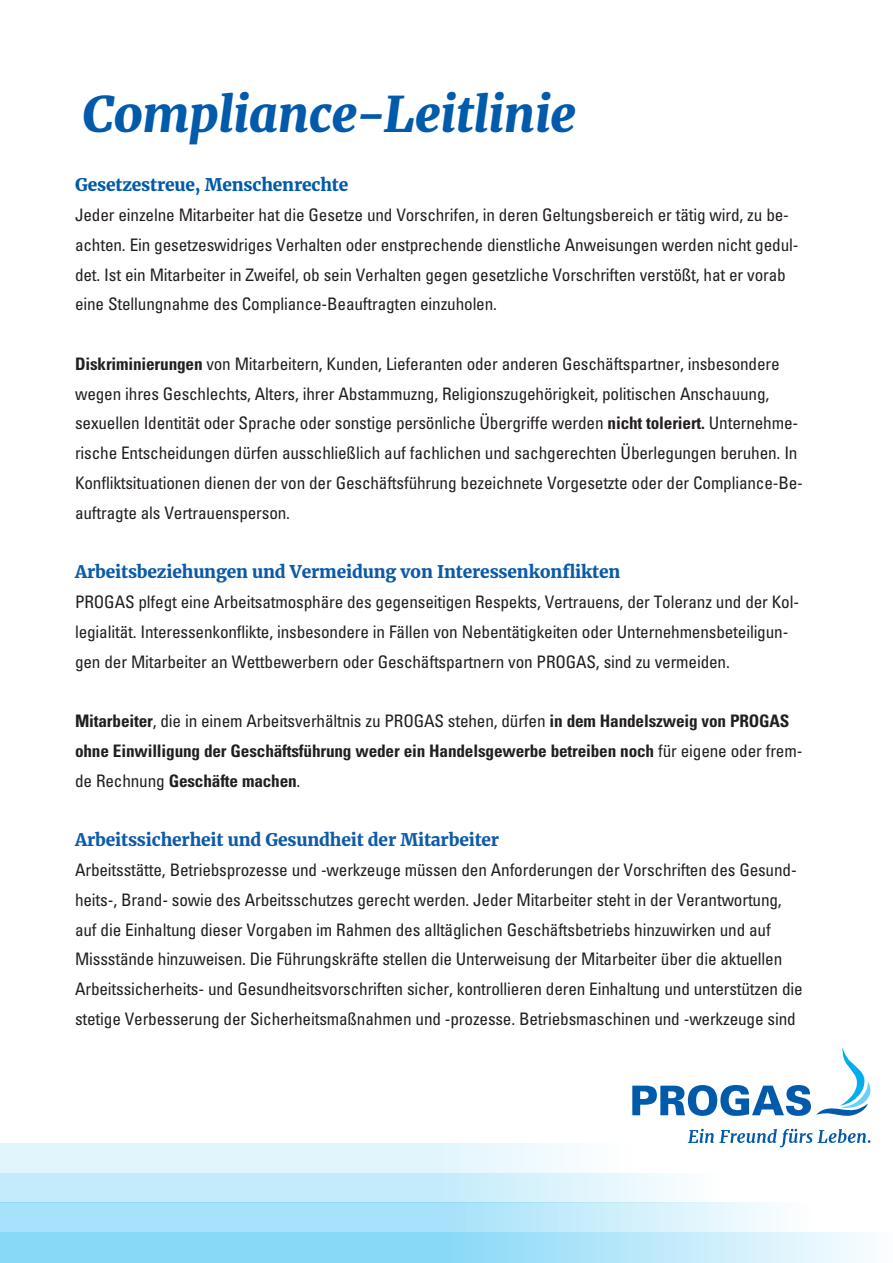
<style>
.page{position:relative;width:893px;height:1263px;background:#fff}
.page>*{position:absolute;margin:0;border:0;box-sizing:border-box;transform-origin:0 0}
.t1{font:italic 900 49.5px "Merriweather";letter-spacing:-.01em;color:#015aaa}
.Body{font:condensed 17.25px/29.7px "Univers";letter-spacing:-.01em;color:#231f20}
.Body-2{font:700 condensed 17.25px/29.7px "Univers LT Std";letter-spacing:-.01em;color:#231f20}
.Body-3{font:900 17.25px "Merriweather";letter-spacing:-.01em;color:#0c5aa8}
.Body-4{font:900 17.25px "Merriweather";letter-spacing:-.01em;color:#0e5ba7}
.Body-5{font:900 17.25px "Merriweather";letter-spacing:-.01em;color:#015aaa}
.s1{font-family:"Univers LT Std";font-weight:700}
.s2{font-family:"Univers";font-weight:400}
</style>
<div class="page">
<svg style="left:632px;top:1047px;width:239px;height:69px"></svg>
<svg style="left:688px;top:1129px;width:182px;height:18px"></svg>
<svg style="left:0;top:1232px;width:865px;height:31px;background:#a2e0f8"></svg>
<svg style="left:0;top:1202px;width:771px;height:30px;background:#b5e7f9"></svg>
<svg style="left:0;top:1173px;width:675px;height:29px;background:#cbedfb"></svg>
<div style="left:0;top:1143px;width:632px;height:30px;background:linear-gradient(to right,#dbf3fd,#f0fafe)"></div>
<p class="t1" style="left:83px;top:80px;width:495px">Compliance-Leitlinie</p>
<p class="Body-5" style="left:75px;top:173px;width:275px">Gesetzestreue, Menschenrechte</p>
<p class="Body" style="left:75px;top:200px;width:725px">Jeder einzelne Mitarbeiter hat die Gesetze und Vorschrifen, in deren Geltungsbereich er tätig wird, zu be&shy;achten. Ein gesetzeswidriges Verhalten oder enstprechende dienstliche Anweisungen werden nicht gedul&shy;det. Ist ein Mitarbeiter in Zweifel, ob sein Verhalten gegen gesetzliche Vorschriften verstößt, hat er vorab eine Stellungnahme des Compliance-Beauftragten einzuholen.</p>
<p class="Body" style="left:75px;top:349px;width:729px"><span class="s1">Diskriminierungen</span> von Mitarbeitern, Kunden, Lieferanten oder anderen Geschäftspartner, insbesondere wegen ihres Geschlechts, Alters, ihrer Abstammuzng, Religionszugehörigkeit, politischen Anschauung, sexuellen Identität oder Sprache oder sonstige persönliche Übergriffe werden <span class="s1">nicht toleriert.</span> Unternehme&shy;rische Entscheidungen dürfen ausschließlich auf fachlichen und sachgerechten Überlegungen beruhen. In Konfliktsituationen dienen der von der Geschäftsführung bezeichnete Vorgesetzte oder der Compliance-Be&shy;auftragte als Vertrauensperson.</p>
<p class="Body-3" style="left:75px;top:560px;width:547px">Arbeitsbeziehungen und Vermeidung von Interessenkonflikten</p>
<p class="Body" style="left:75px;top:587px;width:725px">PROGAS plfegt eine Arbeitsatmosphäre des gegenseitigen Respekts, Vertrauens, der Toleranz und der Kol&shy;legialität. Interessenkonflikte, insbesondere in Fällen von Nebentätigkeiten oder Unternehmensbeteiligun&shy;gen der Mitarbeiter an Wettbewerbern oder Geschäftspartnern von PROGAS, sind zu vermeiden.</p>
<p class="Body-2" style="left:75px;top:706px;width:729px">Mitarbeiter<span class="s2">, die in einem Arbeitsverhältnis zu PROGAS stehen, dürfen</span> in dem Handelszweig von PROGAS ohne Einwilligung der Geschäftsführung weder ein Handelsgewerbe betreiben noch <span class="s2">für eigene oder frem&shy;de Rechnung</span> Geschäfte machen<span class="s2">.</span></p>
<p class="Body-4" style="left:75px;top:828px;width:426px">Arbeitssicherheit und Gesundheit der Mitarbeiter</p>
<p class="Body" style="left:75px;top:855px;width:729px">Arbeitsstätte, Betriebsprozesse und -werkzeuge müssen den Anforderungen der Vorschriften des Gesund&shy;heits-, Brand- sowie des Arbeitsschutzes gerecht werden. Jeder Mitarbeiter steht in der Verantwortung, auf die Einhaltung dieser Vorgaben im Rahmen des alltäglichen Geschäftsbetriebs hinzuwirken und auf Missstände hinzuweisen. Die Führungskräfte stellen die Unterweisung der Mitarbeiter über die aktuellen Arbeitssicherheits- und Gesundheitsvorschriften sicher, kontrollieren deren Einhaltung und unterstützen die stetige Verbesserung der Sicherheitsmaßnahmen und -prozesse. Betriebsmaschinen und -werkzeuge sind</p>
</div>
